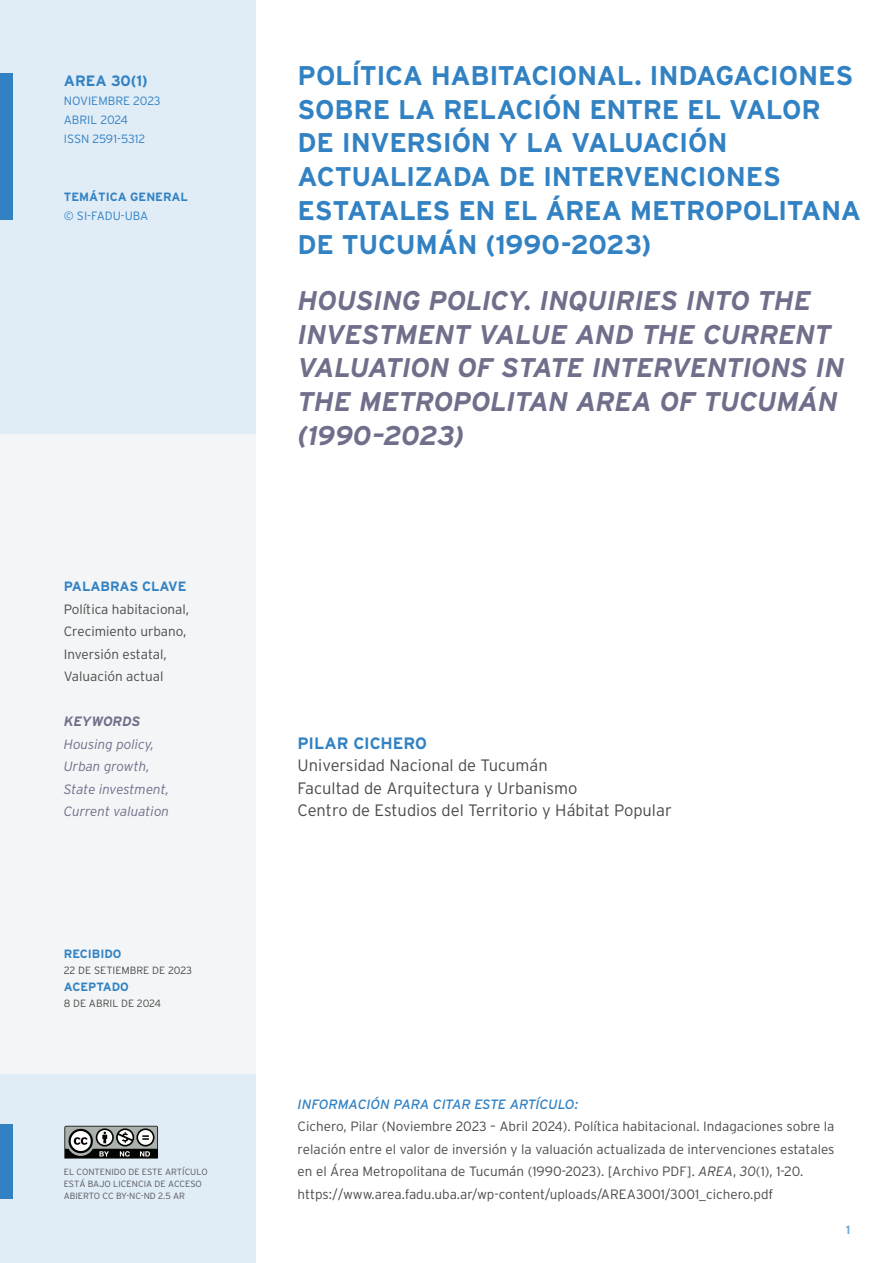
<style>
.page{position:relative;width:893px;height:1263px;background:#fff}
.page>*{position:absolute;margin:0;border:0;box-sizing:border-box;transform-origin:0 0}
.Título_Art-Sp{font:700 27px/33.8px "Interstate";letter-spacing:-.015em;color:#3282c3}
.Titulo_Art-En{font:italic 700 27px/33.8px "Interstate";letter-spacing:-.015em;color:#6f6f8b}
.Filiación{font:300 16.5px "Interstate";color:#4a4a4a}
.Autores{font:700 16.5px "Interstate";letter-spacing:-.005em;color:#3282c3}
.t1{font:700 15px "Interstate";color:#3282c3}
.Citar{font:300 13.5px/22.5px "Interstate";color:#4a4a4a}
.PClave{font:300 13.5px "Interstate";color:#4a4a4a}
.Keywords{font:italic 300 13.5px "Interstate";color:#6f6f8b}
.Info_citar{font:italic 13.5px "Interstate";letter-spacing:-.02em;color:#3282c3}
.PClave-título{font:700 13.5px "Interstate";color:#3282c3}
.Keywords-título{font:italic 700 13.5px "Interstate";letter-spacing:-.01em;color:#6f6f8b}
.t2{font:300 12px/19.2px "Interstate";color:#3282c3}
.Recibido_Aceptado{font:700 12px "Interstate";color:#3282c3}
.t3{font:700 12px "Interstate";color:#6fa8d5}
.Fecha{font:300 10.5px "Interstate";color:#4a4a4a}
.t4{font:300 9px/12px "Interstate";color:#57585a}
.s1{font-style:inherit}
.s2{font-style:italic}
</style>
<div class="page">
<div style="left:0;top:51px;width:255px;height:1212px;background:#f3f5f6"></div>
<div style="left:0;top:0;width:255px;height:434px;background:#e0ecf6"></div>
<div style="left:0;top:1075px;width:255px;height:188px;background:#e0ecf6"></div>
<svg style="left:64px;top:1125px;width:94px;height:34px;background:#777b78"></svg>
<div style="left:0;top:1124px;width:13px;height:75px;background:#3282c3"></div>
<div style="left:0;top:74px;width:13px;height:146px;background:#3282c3"></div>
<p class="t1" style="left:64px;top:72px;width:85px"><span class="s1">AREA</span> 30(1)</p>
<p class="t2" style="left:64px;top:91px;width:98px">NOVIEMBRE 2023<br>ABRIL 2024<br>ISSN 2591-5312</p>
<p class="Recibido_Aceptado" style="left:64px;top:190px;width:126px">TEMÁTICA GENERAL</p>
<p class="t2" style="left:64px;top:206px;width:86px">© SI-FADU-UBA</p>
<p class="PClave-título" style="left:64px;top:579px;width:124px">PALABRAS CLAVE</p>
<p class="PClave" style="left:64px;top:601px;width:127px">Política habitacional,</p>
<p class="PClave" style="left:64px;top:624px;width:124px">Crecimiento urbano,</p>
<p class="PClave" style="left:64px;top:646px;width:104px">Inversión estatal,</p>
<p class="PClave" style="left:64px;top:669px;width:101px">Valuación actual</p>
<p class="Keywords-título" style="left:64px;top:714px;width:78px">KEYWORDS</p>
<p class="Keywords" style="left:64px;top:736px;width:92px">Housing policy,</p>
<p class="Keywords" style="left:64px;top:759px;width:87px">Urban growth,</p>
<p class="Keywords" style="left:64px;top:781px;width:107px">State investment,</p>
<p class="Keywords" style="left:64px;top:804px;width:107px">Current valuation</p>
<p class="Recibido_Aceptado" style="left:64px;top:947px;width:59px">RECIBIDO</p>
<p class="Fecha" style="left:64px;top:965px;width:130px">22 DE SETIEMBRE DE 2023</p>
<p class="Recibido_Aceptado" style="left:64px;top:980px;width:67px">ACEPTADO</p>
<p class="Fecha" style="left:64px;top:998px;width:99px">8 DE ABRIL DE 2024</p>
<p class="t4" style="left:64px;top:1166px;width:145px">EL CONTENIDO DE ESTE ARTÍCULO<br>ESTÁ BAJO LICENCIA DE ACCESO<br>ABIERTO CC BY-NC-ND 2.5 AR</p>
<p class="Título_Art-Sp" style="left:298px;top:58px;width:565px">POLÍTICA HABITACIONAL. INDAGACIONES<br>SOBRE LA RELACIÓN ENTRE EL VALOR<br>DE INVERSIÓN Y LA VALUACIÓN<br>ACTUALIZADA DE INTERVENCIONES<br>ESTATALES EN EL ÁREA METROPOLITANA<br>DE TUCUMÁN (1990-2023)</p>
<p class="Titulo_Art-En" style="left:298px;top:283px;width:548px">HOUSING POLICY. INQUIRIES INTO THE<br>INVESTMENT VALUE AND THE CURRENT<br>VALUATION OF STATE INTERVENTIONS IN<br>THE METROPOLITAN AREA OF TUCUMÁN (1990–2023)</p>
<p class="Autores" style="left:298px;top:734px;width:131px">PILAR CICHERO</p>
<p class="Filiación" style="left:298px;top:756px;width:252px">Universidad Nacional de Tucumán</p>
<p class="Filiación" style="left:298px;top:778px;width:281px">Facultad de Arquitectura y Urbanismo</p>
<p class="Filiación" style="left:298px;top:801px;width:376px">Centro de Estudios del Territorio y Hábitat Popular</p>
<p class="Info_citar" style="left:298px;top:1096px;width:282px">INFORMACIÓN PARA CITAR ESTE ARTÍCULO:</p>
<p class="Citar" style="left:298px;top:1115px;width:538px">Cichero, Pilar (Noviembre 2023 – Abril 2024). Política habitacional. Indagaciones sobre la relación entre el valor de inversión y la valuación actualizada de intervenciones estatales en el Área Metropolitana de Tucumán (1990-2023). [Archivo PDF]. <span class="s2">AREA</span>, <span class="s2">30</span>(1), 1-20. https://www.area.fadu.uba.ar/wp-content/uploads/AREA3001/3001_cichero.pdf</p>
<p class="t3" style="left:846px;top:1223px;width:6px">1</p>
</div>
